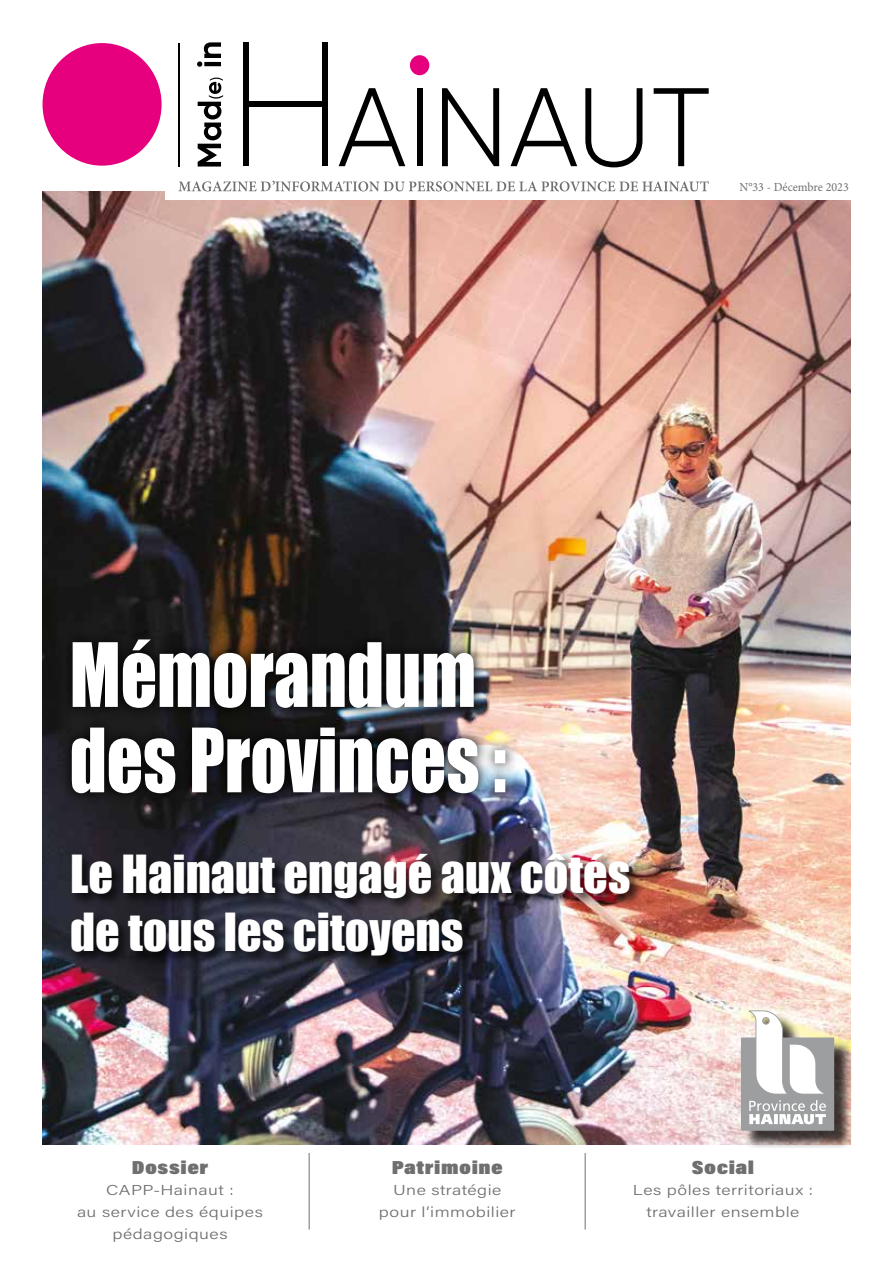
<style>
.page{position:relative;width:893px;height:1263px;background:#fff}
.page>*{position:absolute;margin:0;border:0;box-sizing:border-box;transform-origin:0 0}
.t1{font:81.9px/85.3px "Impact";color:#fff;scale:.87 1}
.t2{font:48.15px/57.9px "Impact";color:#fff}
.t3{font:19.2px "Acumin Variable Concept";letter-spacing:.025em;color:#706f6f;scale:1.25 1}
.t4{font:14.4px/21.6px "Acumin Variable Concept";letter-spacing:.025em;color:#706f6f;text-align:center;scale:1.25 1}
.t5{font:12.3px "Minion Pro";color:#706f6f}
</style>
<div class="page">
<img style="left:43px;top:191px;width:807px;height:953px">
<div style="left:165px;top:172px;width:685px;height:28px;background:#fff"></div>
<svg style="left:339px;top:88px;width:66px;height:78px"></svg>
<div style="left:417px;top:88px;width:6px;height:78px;background:#000"></div>
<svg style="left:442px;top:88px;width:57px;height:78px"></svg>
<svg style="left:510px;top:88px;width:67px;height:78px"></svg>
<svg style="left:585px;top:88px;width:57px;height:79px"></svg>
<svg style="left:654px;top:88px;width:55px;height:78px"></svg>
<svg style="left:198px;top:78px;width:25px;height:89px"></svg>
<svg style="left:197px;top:42px;width:24px;height:25px"></svg>
<div style="left:43px;top:43px;width:119px;height:123px;background:#e6007d;border-radius:50%"></div>
<svg style="left:178px;top:181px;width:531px;height:10px"></svg>
<hr style="left:179px;top:43px;width:1px;height:124px;background:#000">
<div style="left:410px;top:55px;width:19px;height:20px;background:#e6007d;border-radius:50%"></div>
<div style="left:243px;top:43px;width:6px;height:123px;background:#000"></div>
<div style="left:322px;top:43px;width:6px;height:123px;background:#000"></div>
<div style="left:246px;top:101px;width:80px;height:6px;background:#000"></div>
<div style="left:744px;top:1013px;width:109px;height:136px;background:#000;opacity:.75"></div>
<div style="left:741px;top:1037px;width:93px;height:94px;background:#9c9e9f"></div>
<svg style="left:749px;top:1100px;width:77px;height:24px"></svg>
<svg style="left:749px;top:1010px;width:77px;height:84px"></svg>
<hr style="left:309px;top:1153px;width:1px;height:76px;background:#706f6f">
<hr style="left:585px;top:1153px;width:1px;height:76px;background:#706f6f">
<img style="left:59px;top:627px;width:459px;height:179px">
<div style="left:69px;top:851px;width:575px;height:118px;background:#000;opacity:.75"></div>
<p class="t5" style="left:739px;top:179px;width:111px">N°33 - Décembre 2023</p>
<h1 class="t1" style="left:70px;top:630px;width:504px">Mémorandum des Provinces :</h1>
<h2 class="t2" style="left:70px;top:844px;width:562px">Le Hainaut engagé aux côtés de tous les citoyens</h2>
<h3 class="t3" style="left:132px;top:1154px;width:63px">Dossier</h3>
<p class="t4" style="left:77px;top:1179px;width:150px">CAPP-Hainaut :<br>au service des équipes pédagogiques</p>
<h3 class="t3" style="left:392px;top:1154px;width:91px">Patrimoine</h3>
<p class="t4" style="left:379px;top:1179px;width:111px">Une stratégie pour l’immobilier</p>
<h3 class="t3" style="left:692px;top:1154px;width:51px">Social</h3>
<p class="t4" style="left:633px;top:1179px;width:146px">Les pôles territoriaux : travailler ensemble</p>
</div>
